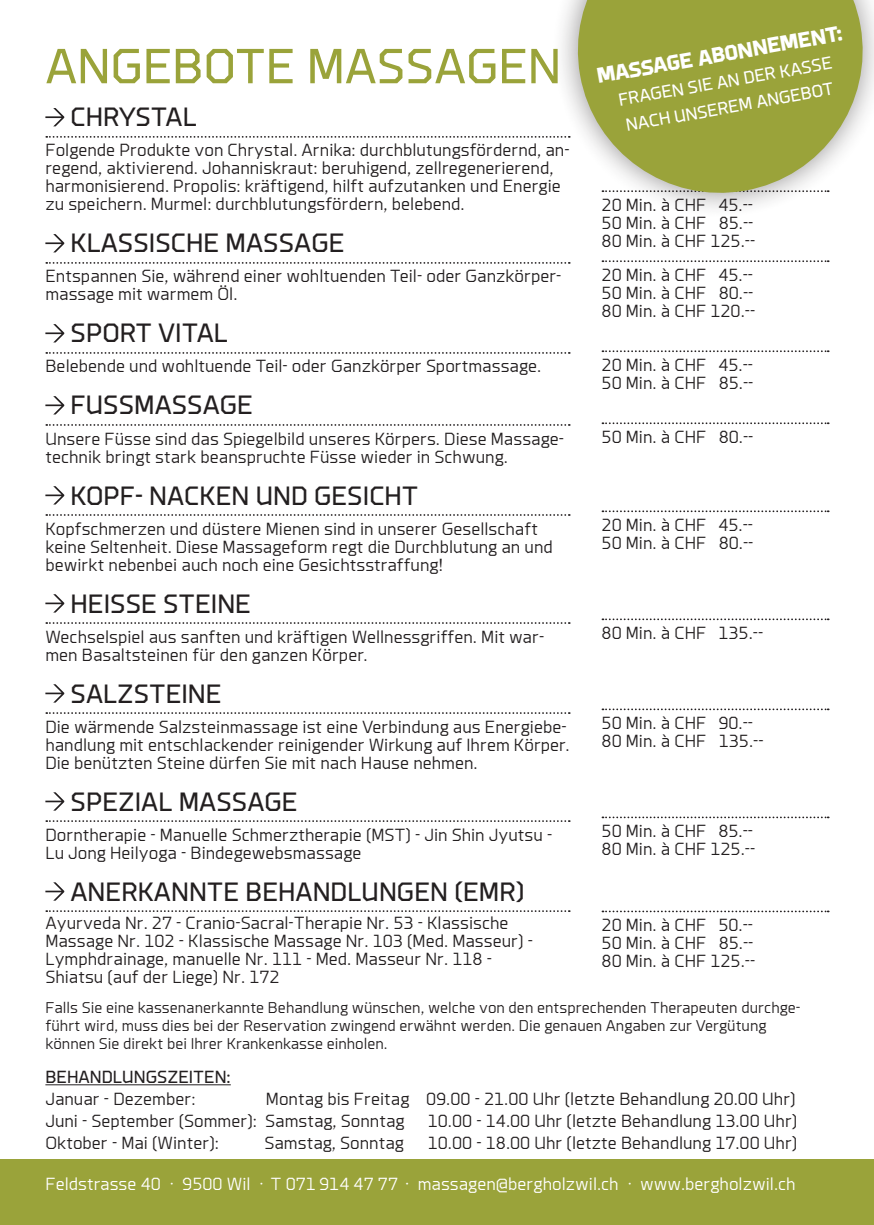
<style>
.page{position:relative;width:874px;height:1225px;background:#fff}
.page>*{position:absolute;margin:0;border:0;box-sizing:border-box;transform-origin:0 0}
.t1{font:50.6px "Brooklyn";color:#9aa33a}
.Absatzformat_1{font:27.2px "Brooklyn";color:#231f20}
.t2{font:800 22px "Brooklyn";color:#fff}
.Absatzformat_1-2{font:300 18px/18px "Brooklyn";color:#231f20}
.t3{font:300 18px "Brooklyn";color:#fff}
.t4{font:18px/26px "Brooklyn";color:#fff}
.t5{font:18px/22px "Brooklyn";color:#231f20}
.t6{font:300 16px/18px "Brooklyn";color:#231f20}
.s1{font-weight:300}
</style>
<div class="page">
<div style="left:0;top:1159px;width:873px;height:66px;background:#9aa33a"></div>
<svg style="left:46px;top:136px;width:476px;height:2px"></svg>
<svg style="left:46px;top:262px;width:523px;height:2px"></svg>
<svg style="left:46px;top:352px;width:523px;height:2px"></svg>
<svg style="left:46px;top:424px;width:523px;height:2px"></svg>
<svg style="left:46px;top:514px;width:523px;height:2px"></svg>
<svg style="left:46px;top:622px;width:523px;height:2px"></svg>
<svg style="left:46px;top:712px;width:523px;height:2px"></svg>
<svg style="left:46px;top:820px;width:523px;height:2px"></svg>
<svg style="left:46px;top:910px;width:523px;height:2px"></svg>
<svg style="left:45px;top:108px;width:19px;height:18px"></svg>
<svg style="left:45px;top:234px;width:19px;height:18px"></svg>
<svg style="left:45px;top:324px;width:19px;height:18px"></svg>
<svg style="left:45px;top:396px;width:19px;height:18px"></svg>
<svg style="left:45px;top:486px;width:19px;height:18px"></svg>
<svg style="left:45px;top:594px;width:19px;height:18px"></svg>
<svg style="left:45px;top:684px;width:19px;height:18px"></svg>
<svg style="left:45px;top:792px;width:19px;height:18px"></svg>
<svg style="left:45px;top:882px;width:19px;height:18px"></svg>
<svg style="left:602px;top:260px;width:226px;height:2px"></svg>
<svg style="left:602px;top:350px;width:226px;height:2px"></svg>
<svg style="left:602px;top:422px;width:226px;height:2px"></svg>
<svg style="left:602px;top:510px;width:226px;height:2px"></svg>
<svg style="left:602px;top:618px;width:226px;height:2px"></svg>
<svg style="left:602px;top:708px;width:226px;height:2px"></svg>
<svg style="left:602px;top:816px;width:226px;height:2px"></svg>
<hr style="left:45px;top:1084px;width:186px;height:1px;background:#231f20">
<svg style="left:523px;top:17px;width:234px;height:192px"></svg>
<svg style="left:566px;top:0;width:307px;height:204px;fill:#9aa33a"></svg>
<svg style="left:602px;top:910px;width:226px;height:2px"></svg>
<p class="t1" style="left:45px;top:41px;width:517px">ANGEBOTE MASSAGEN</p>
<p class="Absatzformat_1" style="left:70px;top:104px;width:128px">CHRYSTAL</p>
<p class="Absatzformat_1-2" style="left:45px;top:142px;width:525px">Folgende Produkte von Chrystal. Arnika: durchblutungsfördernd, an&shy;regend, aktivierend. Johanniskraut: beruhigend, zellregenerierend, harmonisierend. Propolis: kräftigend, hilft aufzutanken und Energie zu speichern. Murmel: durchblutungsfördern, belebend.</p>
<p class="Absatzformat_1" style="left:70px;top:230px;width:275px">KLASSISCHE MASSAGE</p>
<p class="Absatzformat_1-2" style="left:45px;top:268px;width:517px">Entspannen Sie, während einer wohltuenden Teil- oder Ganzkörper&shy;massage mit warmem Öl.</p>
<p class="Absatzformat_1" style="left:70px;top:320px;width:159px">SPORT VITAL</p>
<p class="Absatzformat_1-2" style="left:45px;top:358px;width:497px">Belebende und wohltuende Teil- oder Ganzkörper Sportmassage.</p>
<p class="Absatzformat_1" style="left:70px;top:392px;width:184px">FUSSMASSAGE</p>
<p class="Absatzformat_1-2" style="left:45px;top:430px;width:520px">Unsere Füsse sind das Spiegelbild unseres Körpers. Diese Massage&shy;technik bringt stark beanspruchte Füsse wieder in Schwung.</p>
<p class="Absatzformat_1" style="left:70px;top:482px;width:349px">KOPF- NACKEN UND GESICHT</p>
<p class="Absatzformat_1-2" style="left:45px;top:520px;width:508px">Kopfschmerzen und düstere Mienen sind in unserer Gesellschaft keine Seltenheit. Diese Massageform regt die Durchblutung an und bewirkt nebenbei auch noch eine Gesichtsstraffung!</p>
<p class="Absatzformat_1" style="left:70px;top:590px;width:182px">HEISSE STEINE</p>
<p class="Absatzformat_1-2" style="left:45px;top:628px;width:500px">Wechselspiel aus sanften und kräftigen Wellnessgriffen. Mit war&shy;men Basaltsteinen für den ganzen Körper.</p>
<p class="Absatzformat_1" style="left:70px;top:680px;width:152px">SALZSTEINE</p>
<p class="Absatzformat_1-2" style="left:45px;top:718px;width:525px">Die wärmende Salzsteinmassage ist eine Verbindung aus Energiebe&shy;handlung mit entschlackender reinigender Wirkung auf Ihrem Körper.<br>Die benützten Steine dürfen Sie mit nach Hause nehmen.</p>
<p class="Absatzformat_1" style="left:70px;top:788px;width:228px">SPEZIAL MASSAGE</p>
<p class="Absatzformat_1-2" style="left:45px;top:826px;width:508px">Dorntherapie - Manuelle Schmerztherapie (MST) - Jin Shin Jyutsu -<br>Lu Jong Heilyoga - Bindegewebsmassage</p>
<p class="Absatzformat_1" style="left:70px;top:878px;width:455px">ANERKANNTE BEHANDLUNGEN (EMR)</p>
<p class="Absatzformat_1-2" style="left:45px;top:914px;width:489px">Ayurveda Nr. 27 - Cranio-Sacral-Therapie Nr. 53 - Klassische Massage Nr. 102 - Klassische Massage Nr. 103 (Med. Masseur) - Lymphdrainage, manuelle Nr. 111 - Med. Masseur Nr. 118 - Shiatsu (auf der Liege) Nr. 172</p>
<p class="t2" style="left:595px;top:65px;width:250px;rotate:-10deg">MASSAGE ABONNEMENT:</p>
<p class="t4" style="left:616px;top:88px;width:218px;rotate:-10deg">FRAGEN SIE AN DER KASSE<br>NACH UNSEREM ANGEBOT</p>
<p class="Absatzformat_1-2" style="left:601px;top:196px;width:153px">20 Min. à CHF 45.--</p>
<p class="Absatzformat_1-2" style="left:601px;top:214px;width:155px">50 Min. à CHF 85.--<br>80 Min. à CHF 125.--</p>
<p class="Absatzformat_1-2" style="left:601px;top:266px;width:153px">20 Min. à CHF 45.--</p>
<p class="Absatzformat_1-2" style="left:601px;top:284px;width:155px">50 Min. à CHF 80.--<br>80 Min. à CHF 120.--</p>
<p class="Absatzformat_1-2" style="left:601px;top:356px;width:153px">20 Min. à CHF 45.--</p>
<p class="Absatzformat_1-2" style="left:601px;top:374px;width:153px">50 Min. à CHF 85.--</p>
<p class="Absatzformat_1-2" style="left:601px;top:428px;width:153px">50 Min. à CHF 80.--</p>
<p class="Absatzformat_1-2" style="left:601px;top:516px;width:153px">20 Min. à CHF 45.--</p>
<p class="Absatzformat_1-2" style="left:601px;top:534px;width:153px">50 Min. à CHF 80.--</p>
<p class="Absatzformat_1-2" style="left:601px;top:624px;width:163px">80 Min. à CHF 135.--</p>
<p class="Absatzformat_1-2" style="left:601px;top:714px;width:163px">50 Min. à CHF 90.--<br>80 Min. à CHF 135.--</p>
<p class="Absatzformat_1-2" style="left:601px;top:822px;width:155px">50 Min. à CHF 85.--<br>80 Min. à CHF 125.--</p>
<p class="Absatzformat_1-2" style="left:601px;top:916px;width:153px">20 Min. à CHF 50.--</p>
<p class="Absatzformat_1-2" style="left:601px;top:934px;width:155px">50 Min. à CHF 85.--<br>80 Min. à CHF 125.--</p>
<p class="t6" style="left:45px;top:999px;width:756px">Falls Sie eine kassenanerkannte Behandlung wünschen, welche von den entsprechenden Therapeuten durchge&shy;führt wird, muss dies bei der Reservation zwingend erwähnt werden. Die genauen Angaben zur Vergütung</p>
<p class="t6" style="left:45px;top:1035px;width:343px">können Sie direkt bei Ihrer Krankenkasse einholen.</p>
<p class="t5" style="left:45px;top:1066px;width:187px">BEHANDLUNGSZEITEN:<br><span class="s1">Januar - Dezember:</span></p>
<p class="Absatzformat_1-2" style="left:266px;top:1090px;width:531px">Montag bis Freitag 09.00 - 21.00 Uhr (letzte Behandlung 20.00 Uhr)</p>
<p class="Absatzformat_1-2" style="left:45px;top:1112px;width:360px">Juni - September (Sommer): Samstag, Sonntag</p>
<p class="Absatzformat_1-2" style="left:427px;top:1112px;width:371px">10.00 - 14.00 Uhr (letzte Behandlung 13.00 Uhr)</p>
<p class="Absatzformat_1-2" style="left:45px;top:1134px;width:175px">Oktober - Mai (Winter):</p>
<p class="Absatzformat_1-2" style="left:264px;top:1134px;width:141px">Samstag, Sonntag</p>
<p class="Absatzformat_1-2" style="left:427px;top:1134px;width:371px">10.00 - 18.00 Uhr (letzte Behandlung 17.00 Uhr)</p>
<p class="t3" style="left:45px;top:1175px;width:751px">Feldstrasse 40 · 9500 Wil · T 071 914 47 77 · massagen@bergholzwil.ch · www.bergholzwil.ch</p>
</div>
